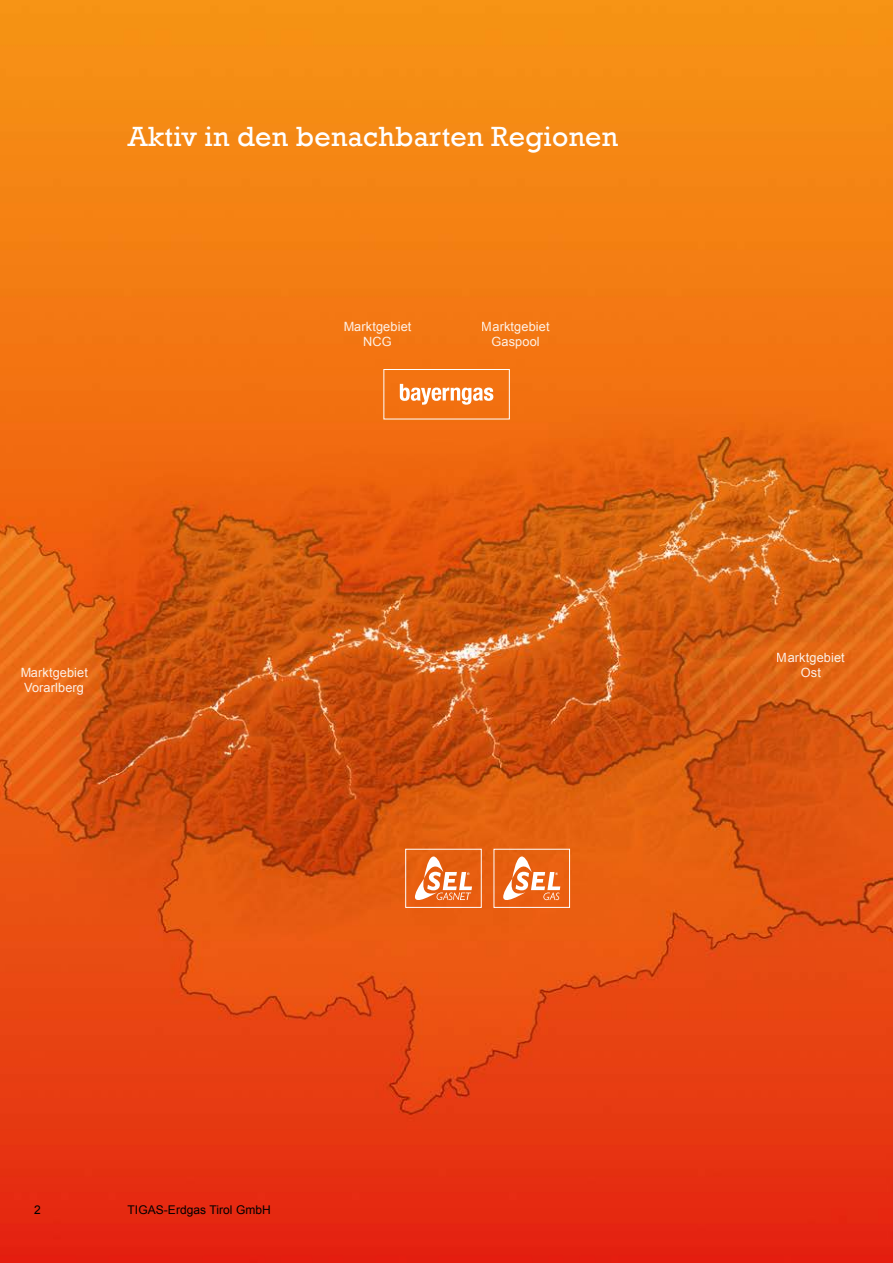
<style>
.page{position:relative;width:893px;height:1263px;background:#fff}
.page>*{position:absolute;margin:0;border:0;box-sizing:border-box;transform-origin:0 0}
.t1{font:28.5px "Rockwell";letter-spacing:.01em;color:#fff}
.t2{font:12.75px/15.3px "Arial";letter-spacing:.01em;color:#fff;text-align:center}
.t3{font:12px "Arial";letter-spacing:.005em;color:#000}
</style>
<div class="page">
<img style="left:0;top:0;width:893px;height:1263px">
<svg style="left:407px;top:856px;width:65px;height:50px"></svg>
<div style="left:405px;top:849px;width:77px;height:59px;border:1px solid #fff"></div>
<svg style="left:496px;top:856px;width:64px;height:50px"></svg>
<div style="left:494px;top:849px;width:76px;height:59px;border:1px solid #fff"></div>
<div style="left:384px;top:369px;width:126px;height:50px;border:1px solid #fff"></div>
<svg style="left:400px;top:384px;width:93px;height:21px"></svg>
<h1 class="t1" style="left:128px;top:120px;width:492px">Aktiv in den benachbarten Regionen</h1>
<p class="t2" style="left:344px;top:319px;width:69px">Marktgebiet<br>NCG</p>
<p class="t2" style="left:482px;top:319px;width:69px">Marktgebiet<br>Gaspool</p>
<p class="t2" style="left:777px;top:650px;width:69px">Marktgebiet</p>
<p class="t2" style="left:20px;top:665px;width:69px">Marktgebiet</p>
<p class="t2" style="left:801px;top:665px;width:22px">Ost</p>
<p class="t2" style="left:24px;top:680px;width:61px">Vorarlberg</p>
<p class="t3" style="left:34px;top:1201px;width:8px">2</p>
<p class="t3" style="left:128px;top:1201px;width:145px">TIGAS-Erdgas Tirol GmbH</p>
</div>
